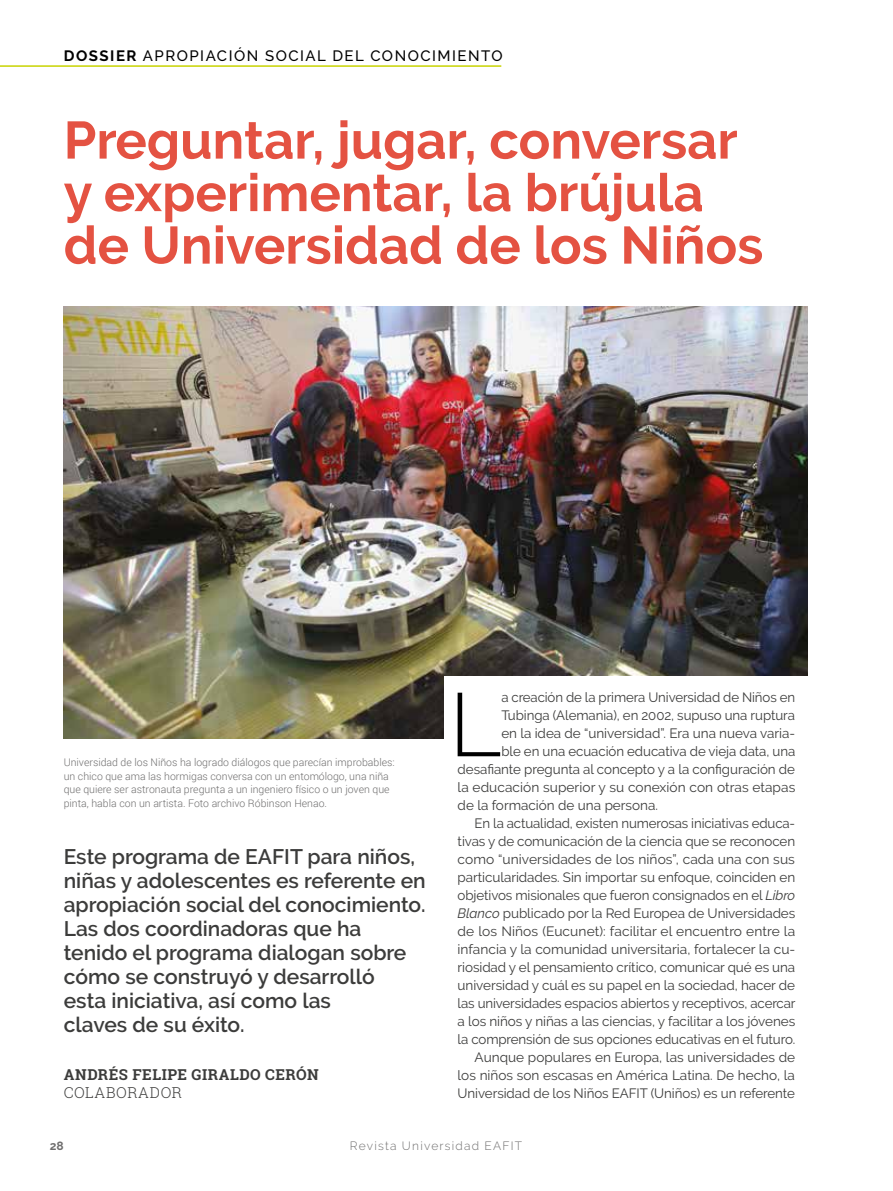
<style>
.page{position:relative;width:893px;height:1191px;background:#fff}
.page>*{position:absolute;margin:0;border:0;box-sizing:border-box;transform-origin:0 0}
.t1{font:300 89.55px "Raleway";color:#000}
.t2{font:700 52.5px/52.5px "Raleway";color:#e45242}
.t3{font:600 21px/24px "Raleway";color:#3c3c3b}
.t4{font:500 15px "Raleway";letter-spacing:.1em;color:#000}
.t5{font:700 15px "Roboto Slab";letter-spacing:.035em;color:#3c3c3b}
.t6{font:300 15px "Roboto Slab";letter-spacing:.03em;color:#3c3c3b}
.t7{font:13.5px "Raleway";letter-spacing:-.005em;color:#3c3c3b}
.t8{font:300 12px "Raleway";letter-spacing:.1em;color:#706f6f}
.t9{font:700 12px "Raleway";color:#706f6f}
.t10{font:300 10.5px/13.5px "Roboto";color:#706f6f}
.s1{font-weight:700}
.s2{font-style:italic}
</style>
<div class="page">
<img style="left:64px;top:306px;width:744px;height:432px">
<div style="left:445px;top:676px;width:363px;height:438px;background:#fff"></div>
<hr style="left:0;top:65px;width:501px;height:2px;background:#c8d300">
<p class="t4" style="left:64px;top:47px;width:441px"><span class="s1">DOSSIER</span> APROPIACIÓN SOCIAL DEL CONOCIMIENTO</p>
<h2 class="t2" style="left:64px;top:114px;width:701px">Preguntar, jugar, conversar y experimentar, la brújula de Universidad de los Niños</h2>
<p class="t10" style="left:64px;top:755px;width:332px">Universidad de los Niños ha logrado diálogos que parecían improbables: un chico que ama las hormigas conversa con un entomólogo, una niña que quiere ser astronauta pregunta a un ingeniero físico o un joven que pinta, habla con un artista. Foto archivo Róbinson Henao.</p>
<p class="t3" style="left:64px;top:845px;width:363px">Este programa de EAFIT para niños, niñas y adolescentes es referente en apropiación social del conocimiento.<br>Las dos coordinadoras que ha tenido el programa dialogan sobre cómo se construyó y desarrolló<br>esta iniciativa, así como las<br>claves de su éxito.</p>
<p class="t5" style="left:64px;top:1064px;width:256px">ANDRÉS FELIPE GIRALDO CERÓN</p>
<p class="t6" style="left:64px;top:1082px;width:120px">COLABORADOR</p>
<h1 class="t1" style="left:449px;top:672px;width:54px">L</h1>
<p class="t7" style="left:501px;top:689px;width:295px">a creación de la primera Universidad de Niños en</p>
<p class="t7" style="left:501px;top:707px;width:295px">Tubinga (Alemania), en 2002, supuso una ruptura</p>
<p class="t7" style="left:501px;top:725px;width:295px">en la idea de “universidad”. Era una nueva varia-</p>
<p class="t7" style="left:501px;top:743px;width:295px">ble en una ecuación educativa de vieja data, una</p>
<p class="t7" style="left:458px;top:761px;width:339px">desafiante pregunta al concepto y a la configuración de</p>
<p class="t7" style="left:458px;top:779px;width:339px">la educación superior y su conexión con otras etapas</p>
<p class="t7" style="left:458px;top:797px;width:202px">de la formación de una persona.</p>
<p class="t7" style="left:475px;top:815px;width:322px">En la actualidad, existen numerosas iniciativas educa-</p>
<p class="t7" style="left:458px;top:833px;width:339px">tivas y de comunicación de la ciencia que se reconocen</p>
<p class="t7" style="left:458px;top:851px;width:339px">como “universidades de los niños”, cada una con sus</p>
<p class="t7" style="left:458px;top:869px;width:339px">particularidades. Sin importar su enfoque, coinciden en</p>
<p class="t7" style="left:458px;top:887px;width:339px">objetivos misionales que fueron consignados en el <span class="s2">Libro</span></p>
<p class="t7" style="left:458px;top:905px;width:339px"><span class="s2">Blanco</span> publicado por la Red Europea de Universidades</p>
<p class="t7" style="left:458px;top:923px;width:339px">de los Niños (Eucunet): facilitar el encuentro entre la</p>
<p class="t7" style="left:458px;top:941px;width:339px">infancia y la comunidad universitaria, fortalecer la cu-</p>
<p class="t7" style="left:458px;top:959px;width:339px">riosidad y el pensamiento crítico, comunicar qué es una</p>
<p class="t7" style="left:458px;top:977px;width:339px">universidad y cuál es su papel en la sociedad, hacer de</p>
<p class="t7" style="left:458px;top:995px;width:339px">las universidades espacios abiertos y receptivos, acercar</p>
<p class="t7" style="left:458px;top:1013px;width:339px">a los niños y niñas a las ciencias, y facilitar a los jóvenes</p>
<p class="t7" style="left:458px;top:1031px;width:339px">la comprensión de sus opciones educativas en el futuro.</p>
<p class="t7" style="left:475px;top:1049px;width:322px">Aunque populares en Europa, las universidades de</p>
<p class="t7" style="left:458px;top:1067px;width:339px">los niños son escasas en América Latina. De hecho, la</p>
<p class="t7" style="left:458px;top:1085px;width:339px">Universidad de los Niños EAFIT (Uniños) es un referente</p>
<p class="t9" style="left:50px;top:1139px;width:16px">28</p>
<p class="t8" style="left:350px;top:1139px;width:174px">Revista Universidad EAFIT</p>
</div>
